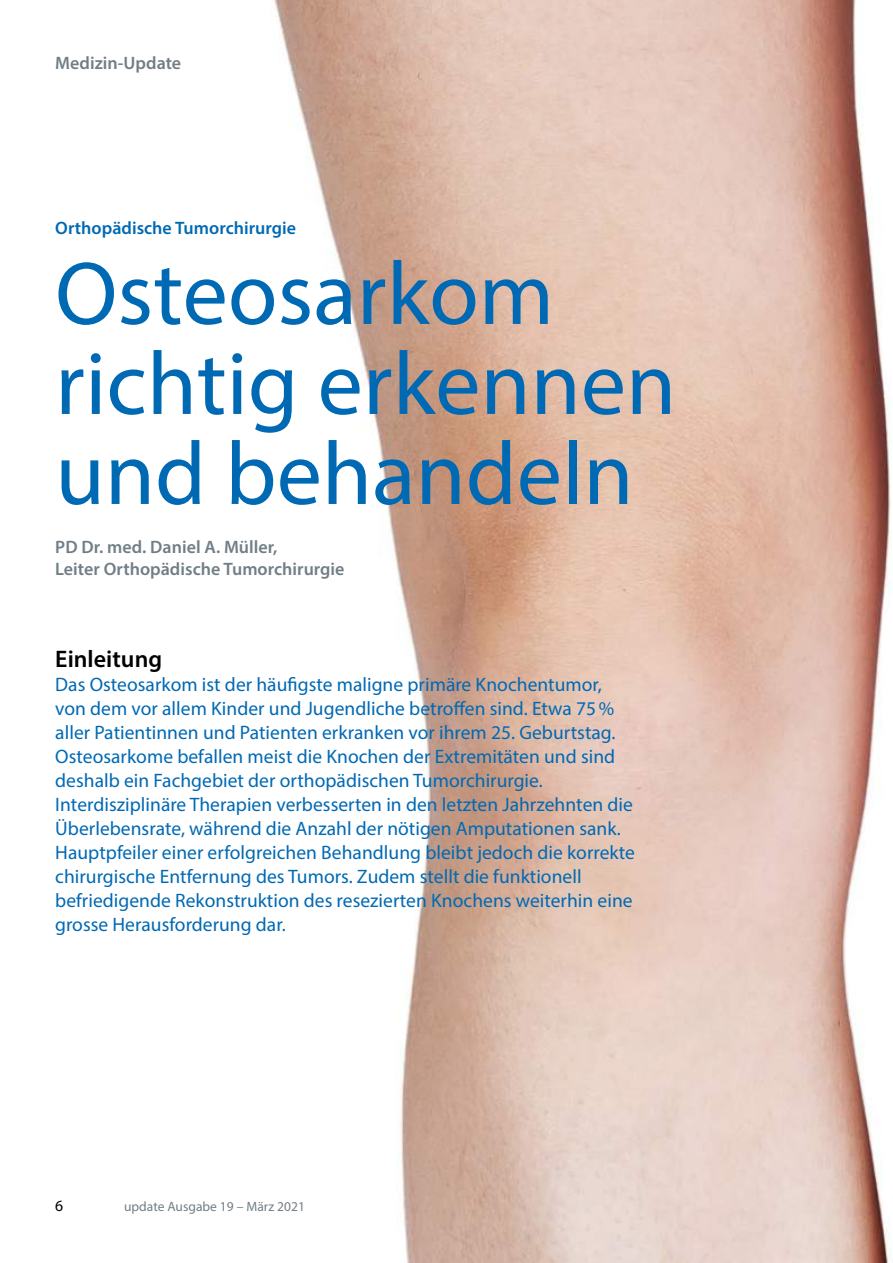
<style>
.page{position:relative;width:893px;height:1263px;background:#fff}
.page>*{position:absolute;margin:0;border:0;box-sizing:border-box;transform-origin:0 0}
.t1{font:90px/90px "Myriad Pro";color:#0069b4}
.t2{font:600 24px "Myriad Pro";color:#000}
.t3{font:19.5px/24px "Myriad Pro";color:#0069b4}
.t4{font:600 18px/22.5px "Myriad Pro";color:#717e86}
.t5{font:600 18px "Myriad Pro";color:#0069b4}
.t6{font:15.75px "Myriad Pro";color:#000}
.t7{font:13.5px "Myriad Pro";color:#717e86}
</style>
<div class="page">
<img style="left:274px;top:0;width:617px;height:1263px">
<p class="t4" style="left:55px;top:51px;width:127px">Medizin-Update</p>
<p class="t5" style="left:55px;top:216px;width:242px">Orthopädische Tumorchirurgie</p>
<h1 class="t1" style="left:55px;top:247px;width:622px">Osteosarkom richtig erkennen und behandeln</h1>
<p class="t4" style="left:55px;top:535px;width:291px">PD Dr. med. Daniel A. Müller,<br>Leiter Orthopädische Tumorchirurgie</p>
<p class="t2" style="left:55px;top:643px;width:108px">Einleitung</p>
<p class="t3" style="left:55px;top:672px;width:581px">Das Osteosarkom ist der häufigste maligne primäre Knochentumor, von dem vor allem Kinder und Jugendliche betroffen sind. Etwa 75% aller Patientinnen und Patienten erkranken vor ihrem 25. Geburtstag.<br>Osteosarkome befallen meist die Knochen der Extremitäten und sind deshalb ein Fachgebiet der orthopädischen Tumorchirurgie.<br>Interdisziplinäre Therapien verbesserten in den letzten Jahrzehnten die Überlebensrate, während die Anzahl der nötigen Amputationen sank.<br>Hauptpfeiler einer erfolgreichen Behandlung bleibt jedoch die korrekte chirurgische Entfernung des Tumors. Zudem stellt die funktionell befriedigende Rekonstruktion des resezierten Knochens weiterhin eine grosse Herausforderung dar.</p>
<p class="t6" style="left:55px;top:1196px;width:10px">6</p>
<p class="t7" style="left:124px;top:1198px;width:182px">update Ausgabe 19 – März 2021</p>
</div>
